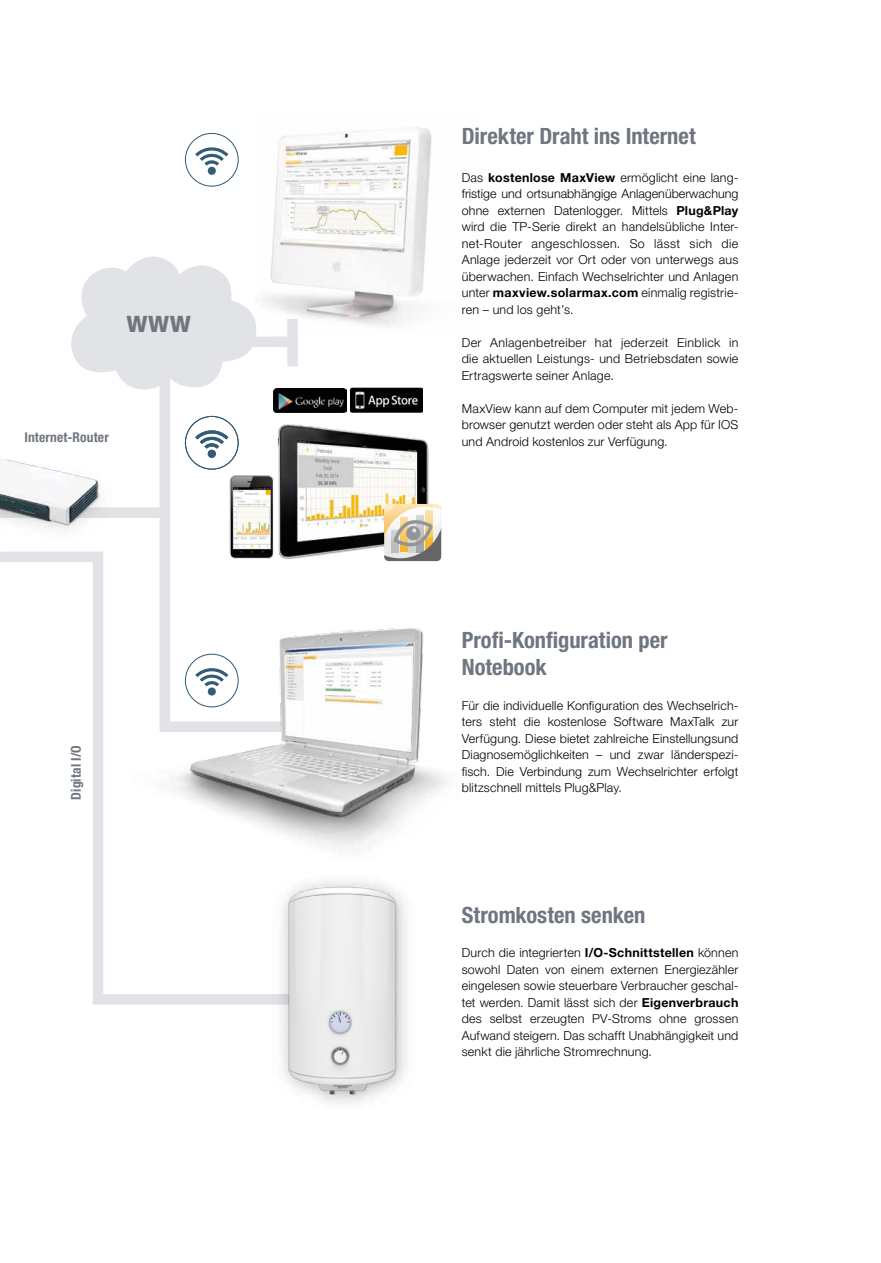
<style>
.page{position:relative;width:881px;height:1263px;background:#fff}
.page>*{position:absolute;margin:0;border:0;box-sizing:border-box;transform-origin:0 0}
.t1{font:700 condensed 30px "Helvetica Neue LT Std";color:#707680}
.t2{font:700 condensed 22.5px/27px "Helvetica Neue LT Std";color:#707680}
.t3{font:700 condensed 13.5px "Helvetica Neue LT Std";letter-spacing:.01em;color:#707680}
.t4{font:300 12.45px/16.5px "Helvetica Neue LT Std";letter-spacing:.015em;color:#000;text-align:justify}
.s1{font-weight:700}
</style>
<div class="page">
<svg style="left:159px;top:366px;width:188px;height:180px"></svg>
<div style="left:0;top:507px;width:170px;height:11px;background:#e1e3e7"></div>
<svg style="left:0;top:546px;width:225px;height:459px"></svg>
<img style="left:225px;top:881px;width:181px;height:222px">
<img style="left:49px;top:571px;width:398px;height:287px">
<div style="left:168px;top:336px;width:126px;height:11px;background:#e1e3e7"></div>
<svg style="left:185px;top:654px;width:53px;height:53px"></svg>
<img style="left:0;top:459px;width:121px;height:101px">
<img style="left:265px;top:127px;width:167px;height:198px">
<svg style="left:71px;top:256px;width:194px;height:138px"></svg>
<svg style="left:185px;top:416px;width:53px;height:54px"></svg>
<svg style="left:185px;top:133px;width:53px;height:54px"></svg>
<img style="left:239px;top:408px;width:208px;height:178px">
<img style="left:350px;top:387px;width:72px;height:33px">
<img style="left:274px;top:388px;width:72px;height:24px">
<img style="left:213px;top:470px;width:80px;height:99px">
<div style="left:287px;top:319px;width:11px;height:47px;background:#e1e3e7"></div>
<svg style="left:384px;top:504px;width:57px;height:57px"></svg>
<h1 class="t1" style="left:126px;top:303px;width:66px">www</h1>
<p class="t3" style="left:24px;top:429px;width:86px">Internet-Router</p>
<p class="t3" style="left:68px;top:799px;width:56px;rotate:-90deg">Digital I/O</p>
<h2 class="t2" style="left:461px;top:122px;width:235px">Direkter Draht ins Internet</h2>
<p class="t4" style="left:461px;top:169px;width:278px">Das <span class="s1">kostenlose MaxView</span> ermöglicht eine lang&shy;fristige und ortsunabhängige Anlagenüberwachung ohne externen Datenlogger. Mittels <span class="s1">Plug&amp;Play </span>wird die TP-Serie direkt an handelsübliche Inter&shy;net-Router angeschlossen. So lässt sich die Anlage jederzeit vor Ort oder von unterwegs aus überwachen. Einfach Wechselrichter und Anlagen unter <span class="s1">maxview.solarmax.com</span> einmalig registrie&shy;ren – und los geht’s.</p>
<p class="t4" style="left:461px;top:334px;width:278px">Der Anlagenbetreiber hat jederzeit Einblick in die aktuellen Leistungs- und Betriebsdaten sowie Ertragswerte seiner Anlage.</p>
<p class="t4" style="left:461px;top:400px;width:278px">MaxView kann auf dem Computer mit jedem Web&shy;browser genutzt werden oder steht als App für IOS und Android kostenlos zur Verfügung.</p>
<h2 class="t2" style="left:461px;top:626px;width:207px">Profi-Konfiguration per<br>Notebook</h2>
<p class="t4" style="left:461px;top:697px;width:278px">Für die individuelle Konfiguration des Wechselrich&shy;ters steht die kostenlose Software MaxTalk zur Verfügung. Diese bietet zahlreiche Einstellungsund Diagnosemöglichkeiten – und zwar länderspezi&shy;fisch. Die Verbindung zum Wechselrichter erfolgt blitzschnell mittels Plug&amp;Play.</p>
<h2 class="t2" style="left:461px;top:902px;width:185px">Stromkosten senken</h2>
<p class="t4" style="left:461px;top:944px;width:278px">Durch die integrierten <span class="s1">I/O-Schnittstellen</span> können sowohl Daten von einem externen Energiezähler eingelesen sowie steuerbare Verbraucher geschal&shy;tet werden. Damit lässt sich der <span class="s1">Eigenverbrauch </span>des selbst erzeugten PV-Stroms ohne grossen Aufwand steigern. Das schafft Unabhängigkeit und senkt die jährliche Stromrechnung.</p>
</div>
